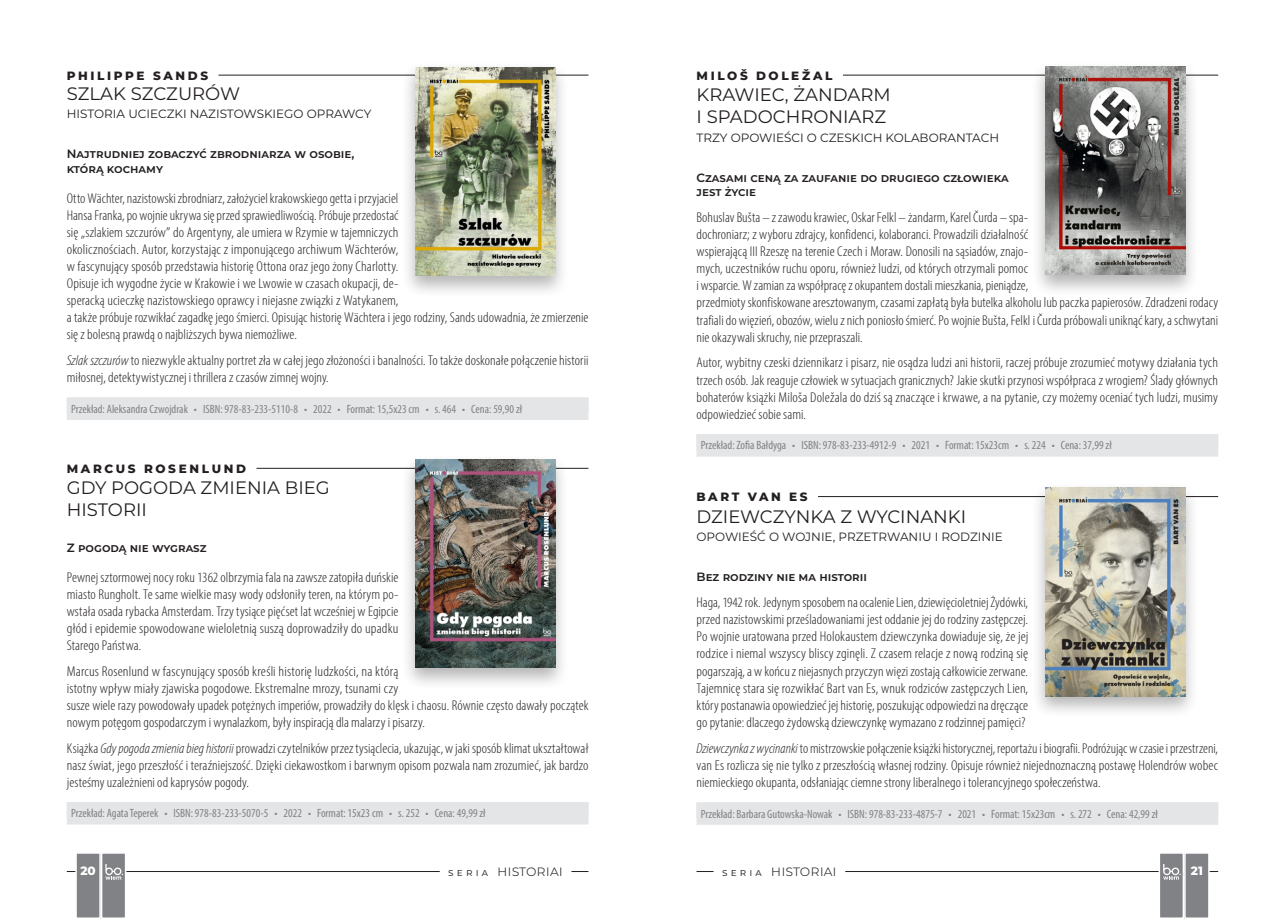
<style>
.page{position:relative;width:1285px;height:919px;background:#fff}
.page>*{position:absolute;margin:0;border:0;box-sizing:border-box;transform-origin:0 0}
.t1{font:18px/21.6px "Montserrat";color:#231f20}
.t2{font:300 15px "Montserrat";color:#231f20}
.t3{font:300 condensed 14.25px/17.1px "Myriad Pro";letter-spacing:.005em;color:#231f20;scale:1.04 1}
.t4{font:300 condensed 14.25px/17.1px "Myriad Pro";letter-spacing:.005em;color:#231f20;text-align:justify;scale:1.05 1}
.t5{font:300 condensed 14.25px/17.1px "Myriad Pro";letter-spacing:.005em;color:#231f20;text-align:justify;scale:1.07 1}
.t6{font:300 condensed 14.25px/17.1px "Myriad Pro";letter-spacing:.005em;color:#231f20;text-align:justify}
.t7{font:300 condensed 14.25px/17.1px "Myriad Pro";letter-spacing:.005em;color:#231f20;scale:1.08 1}
.t8{font:condensed 12px "Myriad Pro";color:#808285}
.t9{font:600 12px/14.4px "Montserrat";color:#231f20}
.t10{font:12px "Montserrat";color:#231f20}
.t11{font:800 12px "Montserrat";letter-spacing:.22em;color:#231f20}
.t12{font:800 12px "Montserrat";color:#fff}
.s1{font-style:italic}
.s2{font-weight:400;font-size:10.5px}
</style>
<div class="page">
<hr style="left:696px;top:871px;width:521px;height:1px;background:#231f20">
<div style="left:713px;top:867px;width:132px;height:7px;background:#fff"></div>
<hr style="left:67px;top:871px;width:521px;height:1px;background:#231f20">
<div style="left:439px;top:867px;width:132px;height:7px;background:#fff"></div>
<div style="left:1184px;top:852px;width:24px;height:66px;background:#808285"></div>
<div style="left:1183px;top:852px;width:26px;height:66px;border:2px solid #fff"></div>
<div style="left:1158px;top:852px;width:25px;height:66px;background:#808285;border:2px solid #fff"></div>
<div style="left:76px;top:852px;width:24px;height:66px;background:#808285"></div>
<div style="left:75px;top:852px;width:26px;height:66px;border:2px solid #fff"></div>
<div style="left:101px;top:852px;width:25px;height:66px;background:#808285;border:2px solid #fff"></div>
<svg style="left:1163px;top:864px;width:17px;height:15px"></svg>
<svg style="left:105px;top:864px;width:18px;height:15px"></svg>
<hr style="left:67px;top:75px;width:521px;height:1px;background:#231f20">
<div style="left:58px;top:67px;width:160px;height:15px;background:#fff"></div>
<div style="left:67px;top:397px;width:521px;height:23px;background:#e4e5e7"></div>
<hr style="left:67px;top:468px;width:521px;height:1px;background:#231f20">
<div style="left:58px;top:460px;width:198px;height:15px;background:#fff"></div>
<div style="left:67px;top:801px;width:521px;height:23px;background:#e4e5e7"></div>
<div style="left:400px;top:61px;width:169px;height:237px;background:#231f20;opacity:.33"></div>
<img style="left:415px;top:67px;width:140px;height:208px">
<div style="left:400px;top:453px;width:169px;height:237px;background:#231f20;opacity:.33"></div>
<img style="left:415px;top:459px;width:140px;height:209px">
<hr style="left:696px;top:75px;width:521px;height:1px;background:#231f20">
<div style="left:688px;top:67px;width:154px;height:15px;background:#fff"></div>
<div style="left:696px;top:434px;width:521px;height:22px;background:#e4e5e7"></div>
<hr style="left:696px;top:496px;width:521px;height:1px;background:#231f20">
<div style="left:688px;top:488px;width:129px;height:15px;background:#fff"></div>
<div style="left:696px;top:802px;width:521px;height:22px;background:#e4e5e7"></div>
<div style="left:1030px;top:60px;width:168px;height:237px;background:#231f20;opacity:.33"></div>
<img style="left:1044px;top:66px;width:140px;height:209px">
<div style="left:1030px;top:482px;width:168px;height:237px;background:#231f20;opacity:.33"></div>
<img style="left:1044px;top:487px;width:140px;height:209px">
<p class="t11" style="left:67px;top:66px;width:143px">PHILIPPE SANDS</p>
<p class="t1" style="left:67px;top:83px;width:175px">SZLAK SZCZURÓW</p>
<p class="t10" style="left:67px;top:106px;width:306px">HISTORIA UCIECZKI NAZISTOWSKIEGO OPRAWCY</p>
<p class="t9" style="left:67px;top:146px;width:289px">Najtrudniej zobaczyć zbrodniarza w osobie, którą kochamy</p>
<p class="t3" style="left:67px;top:189px;width:503px">Otto Wächter, nazistowski zbrodniarz, założyciel krakowskiego getta i przyjaciel<br>Hansa Franka, po wojnie ukrywa się przed sprawiedliwością. Próbuje przedostać<br>się „szlakiem szczurów” do Argentyny, ale umiera w Rzymie w tajemniczych<br>okolicznościach. Autor, korzystając z imponującego archiwum Wächterów,<br>w fascynujący sposób przedstawia historię Ottona oraz jego żony Charlotty.<br>Opisuje ich wygodne życie w Krakowie i we Lwowie w czasach okupacji, de-<br>speracką ucieczkę nazistowskiego oprawcy i niejasne związki z Watykanem,<br>a także próbuje rozwikłać zagadkę jego śmierci. Opisując historię Wächtera i jego rodziny, Sands udowadnia, że zmierzenie się z bolesną prawdą o najbliższych bywa niemożliwe.</p>
<p class="t4" style="left:67px;top:352px;width:498px"><span class="s1">Szlak szczurów</span> to niezwykle aktualny portret zła w całej jego złożoności i banalności. To także doskonałe połączenie historii miłosnej, detektywistycznej i thrillera z czasów zimnej wojny.</p>
<p class="t8" style="left:71px;top:401px;width:452px">Przekład: Aleksandra Czwojdrak • ISBN: 978-83-233-5110-8 • 2022 • Format: 15,5x23 cm • s. 464 • Cena: 59,90 zł</p>
<p class="t11" style="left:67px;top:459px;width:181px">MARCUS ROSENLUND</p>
<p class="t1" style="left:67px;top:476px;width:264px">GDY POGODA ZMIENIA BIEG<br>HISTORII</p>
<p class="t9" style="left:67px;top:539px;width:141px">Z pogodą nie wygrasz</p>
<p class="t4" style="left:67px;top:568px;width:317px">Pewnej sztormowej nocy roku 1362 olbrzymia fala na zawsze zatopiła duńskie miasto Rungholt. Te same wielkie masy wody odsłoniły teren, na którym po&shy;wstała osada rybacka Amsterdam. Trzy tysiące pięćset lat wcześniej w Egipcie głód i epidemie spowodowane wieloletnią suszą doprowadziły do upadku Starego Państwa.</p>
<p class="t7" style="left:67px;top:662px;width:484px">Marcus Rosenlund w fascynujący sposób kreśli historię ludzkości, na którą<br>istotny wpływ miały zjawiska pogodowe. Ekstremalne mrozy, tsunami czy<br>susze wiele razy powodowały upadek potężnych imperiów, prowadziły do klęsk i chaosu. Równie często dawały początek nowym potęgom gospodarczym i wynalazkom, były inspiracją dla malarzy i pisarzy.</p>
<p class="t4" style="left:67px;top:739px;width:498px">Książka <span class="s1">Gdy pogoda zmienia bieg historii</span> prowadzi czytelników przez tysiąclecia, ukazując, w jaki sposób klimat ukształtował nasz świat, jego przeszłość i teraźniejszość. Dzięki ciekawostkom i barwnym opisom pozwala nam zrozumieć, jak bardzo jesteśmy uzależnieni od kaprysów pogody.</p>
<p class="t8" style="left:71px;top:806px;width:416px">Przekład: Agata Teperek • ISBN: 978-83-233-5070-5 • 2022 • Format: 15x23 cm • s. 252 • Cena: 49,99 zł</p>
<p class="t11" style="left:696px;top:66px;width:137px">MILOŠ DOLEŽAL</p>
<p class="t1" style="left:696px;top:83px;width:195px">KRAWIEC, ŻANDARM<br>I SPADOCHRONIARZ</p>
<p class="t10" style="left:696px;top:129px;width:304px">TRZY OPOWIEŚCI O CZESKICH KOLABORANTACH</p>
<p class="t9" style="left:696px;top:169px;width:313px">Czasami ceną za zaufanie do drugiego człowieka jest życie</p>
<p class="t3" style="left:696px;top:208px;width:503px">Bohuslav Bušta – z zawodu krawiec, Oskar Felkl – żandarm, Karel Čurda – spa-<br>dochroniarz; z wyboru zdrajcy, konfidenci, kolaboranci. Prowadzili działalność<br>wspierającą III Rzeszę na terenie Czech i Moraw. Donosili na sąsiadów, znajo-<br>mych, uczestników ruchu oporu, również ludzi, od których otrzymali pomoc<br>i wsparcie. W zamian za współpracę z okupantem dostali mieszkania, pieniądze,<br>przedmioty skonfiskowane aresztowanym, czasami zapłatą była butelka alkoholu lub paczka papierosów. Zdradzeni rodacy trafiali do więzień, obozów, wielu z nich poniosło śmierć. Po wojnie Bušta, Felkl i Čurda próbowali uniknąć kary, a schwytani nie okazywali skruchy, nie przepraszali.</p>
<p class="t5" style="left:696px;top:354px;width:489px">Autor, wybitny czeski dziennikarz i pisarz, nie osądza ludzi ani historii, raczej próbuje zrozumieć motywy działania tych trzech osób. Jak reaguje człowiek w sytuacjach granicznych? Jakie skutki przynosi współpraca z wrogiem? Ślady głównych bohaterów książki Miloša Doležala do dziś są znaczące i krwawe, a na pytanie, czy możemy oceniać tych ludzi, musimy odpowiedzieć sobie sami.</p>
<p class="t8" style="left:700px;top:438px;width:412px">Przekład: Zofia Bałdyga • ISBN: 978-83-233-4912-9 • 2021 • Format: 15x23cm • s. 224 • Cena: 37,99 zł</p>
<p class="t11" style="left:696px;top:488px;width:113px">BART VAN ES</p>
<p class="t1" style="left:696px;top:505px;width:271px">DZIEWCZYNKA Z WYCINANKI</p>
<p class="t10" style="left:696px;top:529px;width:308px">OPOWIEŚĆ O WOJNIE, PRZETRWANIU I RODZINIE</p>
<p class="t9" style="left:696px;top:569px;width:172px">Bez rodziny nie ma historii</p>
<p class="t3" style="left:696px;top:593px;width:320px;text-align:justify">Haga, 1942 rok. Jedynym sposobem na ocalenie Lien, dziewięcioletniej Żydówki, przed nazistowskimi prześladowaniami jest oddanie jej do rodziny zastępczej.<br>Po wojnie uratowana przed Holokaustem dziewczynka dowiaduje się, że jej rodzice i niemal wszyscy bliscy zginęli. Z czasem relacje z nową rodziną się pogarszają, a w końcu z niejasnych przyczyn więzi zostają całkowicie zerwane.<br>Tajemnicę stara się rozwikłać Bart van Es, wnuk rodziców zastępczych Lien, który postanawia opowiedzieć jej historię, poszukując odpowiedzi na dręczące go pytanie: dlaczego żydowską dziewczynkę wymazano z rodzinnej pamięci?</p>
<p class="t6" style="left:696px;top:739px;width:523px"><span class="s1">Dziewczynka z wycinanki</span> to mistrzowskie połączenie książki historycznej, reportażu i biografii. Podróżując w czasie i przestrzeni, van Es rozlicza się nie tylko z przeszłością własnej rodziny. Opisuje również niejednoznaczną postawę Holendrów wobec niemieckiego okupanta, odsłaniając ciemne strony liberalnego i tolerancyjnego społeczeństwa.</p>
<p class="t8" style="left:700px;top:806px;width:458px">Przekład: Barbara Gutowska-Nowak • ISBN: 978-83-233-4875-7 • 2021 • Format: 15x23cm • s. 272 • Cena: 42,99 zł</p>
<p class="t12" style="left:80px;top:861px;width:17px">20</p>
<p class="t2" style="left:448px;top:860px;width:116px"><span class="s2">s e r i a</span> historiai</p>
<p class="t2" style="left:722px;top:860px;width:116px"><span class="s2">s e r i a</span> historiai</p>
<p class="t12" style="left:1190px;top:861px;width:14px">21</p>
</div>
